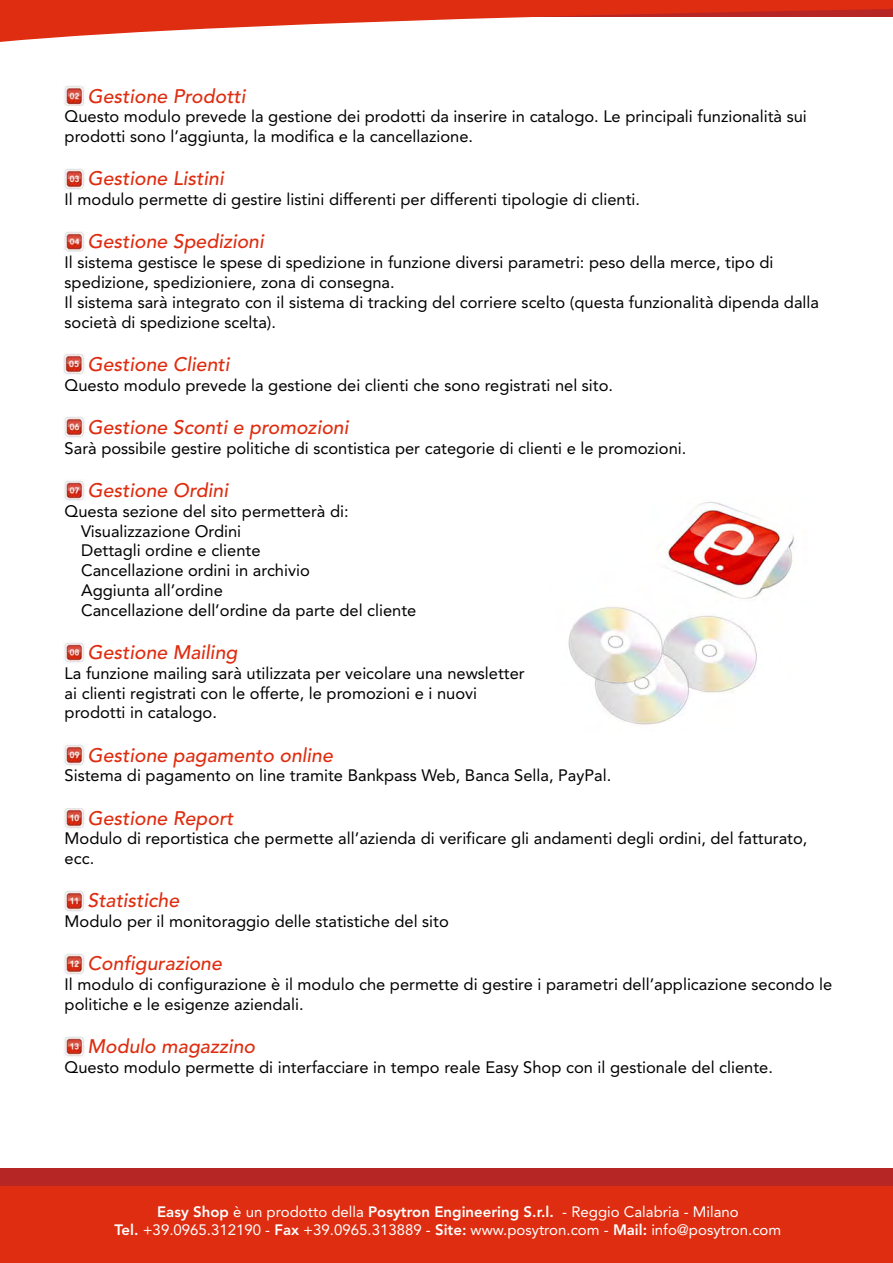
<style>
.page{position:relative;width:893px;height:1263px;background:#fff}
.page>*{position:absolute;margin:0;border:0;box-sizing:border-box;transform-origin:0 0}
.t1{font:italic 500 19.5px "Avenir";color:#de2d10}
.t2{font:16.5px/19.8px "Avenir";color:#000}
.t3{font:15px "Avenir";color:#fff}
.s1{font-weight:800}
</style>
<div class="page">
<img style="left:568px;top:501px;width:226px;height:224px">
<div style="left:0;top:1168px;width:893px;height:95px;background:#b62625"></div>
<div style="left:0;top:1186px;width:893px;height:77px;background:#de2d10"></div>
<svg style="left:0;top:0;width:893px;height:42px"></svg>
<img style="left:64px;top:85px;width:21px;height:21px">
<img style="left:64px;top:168px;width:21px;height:22px">
<img style="left:64px;top:231px;width:21px;height:21px">
<img style="left:64px;top:353px;width:21px;height:22px">
<img style="left:64px;top:416px;width:22px;height:22px">
<img style="left:64px;top:479px;width:21px;height:22px">
<img style="left:64px;top:641px;width:21px;height:22px">
<img style="left:64px;top:744px;width:21px;height:22px">
<img style="left:64px;top:808px;width:21px;height:21px">
<img style="left:64px;top:891px;width:22px;height:21px">
<img style="left:64px;top:954px;width:22px;height:21px">
<img style="left:64px;top:1036px;width:22px;height:21px">
<p class="t1" style="left:88px;top:85px;width:159px">Gestione Prodotti</p>
<p class="t2" style="left:65px;top:107px;width:744px">Questo modulo prevede la gestione dei prodotti da inserire in catalogo. Le principali funzionalità sui prodotti sono l’aggiunta, la modifica e la cancellazione.</p>
<p class="t1" style="left:88px;top:167px;width:138px">Gestione Listini</p>
<p class="t2" style="left:65px;top:190px;width:577px">Il modulo permette di gestire listini differenti per differenti tipologie di clienti.</p>
<p class="t1" style="left:88px;top:230px;width:178px">Gestione Spedizioni</p>
<p class="t2" style="left:65px;top:253px;width:710px">Il sistema gestisce le spese di spedizione in funzione diversi parametri: peso della merce, tipo di spedizione, spedizioniere, zona di consegna.</p>
<p class="t2" style="left:65px;top:292px;width:756px">Il sistema sarà integrato con il sistema di tracking del corriere scelto (questa funzionalità dipenda dalla società di spedizione scelta).</p>
<p class="t1" style="left:88px;top:353px;width:143px">Gestione Clienti</p>
<p class="t2" style="left:65px;top:375px;width:550px">Questo modulo prevede la gestione dei clienti che sono registrati nel sito.</p>
<p class="t1" style="left:88px;top:416px;width:262px">Gestione Sconti e promozioni</p>
<p class="t2" style="left:65px;top:438px;width:623px">Sarà possibile gestire politiche di scontistica per categorie di clienti e le promozioni.</p>
<p class="t1" style="left:88px;top:479px;width:142px">Gestione Ordini</p>
<p class="t2" style="left:65px;top:501px;width:285px">Questa sezione del sito permetterà di:</p>
<p class="t2" style="left:81px;top:521px;width:162px">Visualizzazione Ordini</p>
<p class="t2" style="left:81px;top:541px;width:181px">Dettagli ordine e cliente</p>
<p class="t2" style="left:81px;top:561px;width:230px">Cancellazione ordini in archivio</p>
<p class="t2" style="left:81px;top:580px;width:143px">Aggiunta all’ordine</p>
<p class="t2" style="left:81px;top:600px;width:337px">Cancellazione dell’ordine da parte del cliente</p>
<p class="t1" style="left:88px;top:641px;width:151px">Gestione Mailing</p>
<p class="t2" style="left:65px;top:663px;width:462px">La funzione mailing sarà utilizzata per veicolare una newsletter ai clienti registrati con le offerte, le promozioni e i nuovi prodotti in catalogo.</p>
<p class="t1" style="left:88px;top:743px;width:247px">Gestione pagamento online</p>
<p class="t2" style="left:65px;top:766px;width:548px">Sistema di pagamento on line tramite Bankpass Web, Banca Sella, PayPal.</p>
<p class="t1" style="left:88px;top:806px;width:147px">Gestione Report</p>
<p class="t2" style="left:65px;top:829px;width:744px">Modulo di reportistica che permette all’azienda di verificare gli andamenti degli ordini, del fatturato, ecc.</p>
<p class="t1" style="left:88px;top:889px;width:93px">Statistiche</p>
<p class="t2" style="left:65px;top:912px;width:386px">Modulo per il monitoraggio delle statistiche del sito</p>
<p class="t1" style="left:88px;top:952px;width:136px">Configurazione</p>
<p class="t2" style="left:65px;top:975px;width:769px">Il modulo di configurazione è il modulo che permette di gestire i parametri dell’applicazione secondo le politiche e le esigenze aziendali.</p>
<p class="t1" style="left:88px;top:1035px;width:169px">Modulo magazzino</p>
<p class="t2" style="left:65px;top:1057px;width:710px">Questo modulo permette di interfacciare in tempo reale Easy Shop con il gestionale del cliente.</p>
<p class="t3" style="left:157px;top:1203px;width:583px"><span class="s1">Easy Shop</span> è un prodotto della <span class="s1">Posytron Engineering S.r.l.</span> - Reggio Calabria - Milano</p>
<p class="t3" style="left:115px;top:1221px;width:668px"><span class="s1">Tel.</span> +39.0965.312190 - <span class="s1">Fax</span> +39.0965.313889 - <span class="s1">Site:</span> www.posytron.com - <span class="s1">Mail:</span> info@posytron.com</p>
</div>
